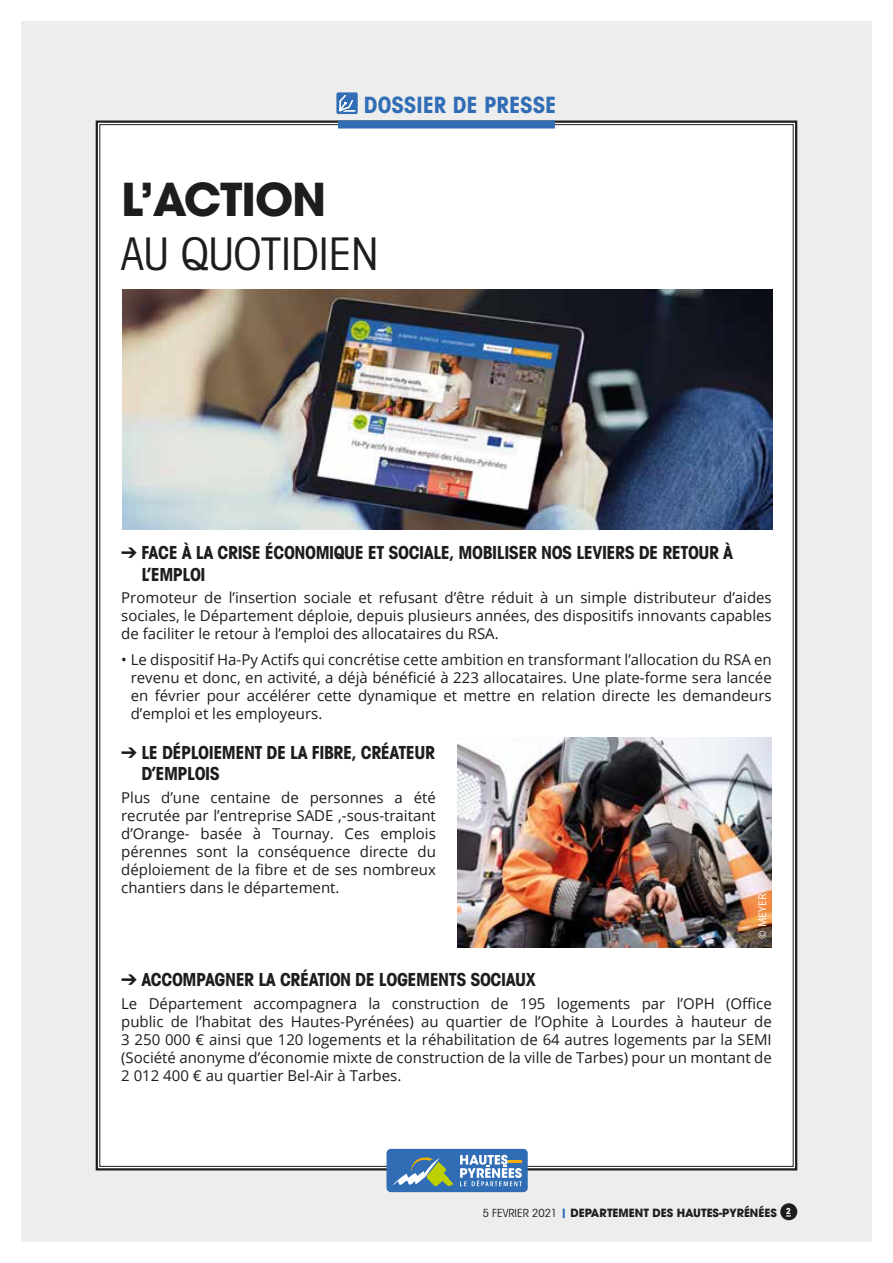
<style>
.page{position:relative;width:893px;height:1263px;background:#fff}
.page>*{position:absolute;margin:0;border:0;box-sizing:border-box;transform-origin:0 0}
.t1{font:condensed 45px "Avant Garde";color:#1d1d1b}
.t2{font:700 45px "Avant Garde";letter-spacing:-.025em;color:#1d1d1b}
.t3{font:700 condensed 22.5px "Avant Garde";color:#306db5}
.t4{font:700 condensed 18px/21.6px "Avant Garde";letter-spacing:-.025em;color:#1d1d1b}
.t5{font:15px/18px "Open Sans";color:#1d1d1b;text-align:justify}
.t6{font:700 11.25px "Avant Garde";color:#1d1d1b}
.t7{font:10.5px "Open Sans";color:#fff}
.s1{font-weight:400;font-stretch:condensed}
.s2{color:#306db5}
</style>
<div class="page">
<div style="left:21px;top:21px;width:851px;height:1221px;background:#ededed"></div>
<div style="left:95px;top:120px;width:703px;height:1051px;background:#fff"></div>
<div style="left:338px;top:120px;width:217px;height:9px;background:#306db5"></div>
<div style="left:336px;top:92px;width:22px;height:22px;border:2px solid #306db5"></div>
<svg style="left:339px;top:95px;width:16px;height:17px"></svg>
<div style="left:780px;top:1203px;width:17px;height:17px;background:#1d1d1b;border-radius:50%"></div>
<div style="left:386px;top:1149px;width:142px;height:43px;background:#306db5;border-radius:4px"></div>
<svg style="left:460px;top:1155px;width:62px;height:31px"></svg>
<svg style="left:392px;top:1157px;width:62px;height:29px"></svg>
<img style="left:122px;top:289px;width:651px;height:240px">
<img style="left:457px;top:738px;width:315px;height:209px">
<h2 class="t3" style="left:364px;top:90px;width:194px">DOSSIER DE PRESSE</h2>
<h1 class="t2" style="left:121px;top:170px;width:207px">L’ACTION</h1>
<h1 class="t1" style="left:121px;top:226px;width:259px">AU QUOTIDIEN</h1>
<p class="t4" style="left:141px;top:541px;width:593px;text-indent:-20px">➔ FACE À LA CRISE ÉCONOMIQUE ET SOCIALE, MOBILISER NOS LEVIERS DE RETOUR À<br>L’EMPLOI</p>
<p class="t5" style="left:121px;top:588px;width:652px">Promoteur de l’insertion sociale et refusant d’être réduit à un simple distributeur d’aides sociales, le Département déploie, depuis plusieurs années, des dispositifs innovants capables de faciliter le retour à l’emploi des allocataires du RSA.</p>
<p class="t5" style="left:131px;top:650px;width:643px;text-indent:-10px">• Le dispositif Ha-Py Actifs qui concrétise cette ambition en transformant l’allocation du RSA en revenu et donc, en activité, a déjà bénéficié à 223 allocataires. Une plate-forme sera lancée en février pour accélérer cette dynamique et mettre en relation directe les demandeurs d’emploi et les employeurs.</p>
<p class="t4" style="left:141px;top:741px;width:295px;text-indent:-20px">➔ LE DÉPLOIEMENT DE LA FIBRE, CRÉATEUR<br>D’EMPLOIS</p>
<p class="t5" style="left:121px;top:788px;width:316px">Plus d’une centaine de personnes a été recrutée par l’entreprise SADE ,-sous-traitant d’Orange- basée à Tournay. Ces emplois pérennes sont la conséquence directe du déploiement de la fibre et de ses nombreux chantiers dans le département.</p>
<p class="t7" style="left:755px;top:939px;width:46px;rotate:-90deg">© MEYER</p>
<p class="t4" style="left:121px;top:969px;width:416px">➔ ACCOMPAGNER LA CRÉATION DE LOGEMENTS SOCIAUX</p>
<p class="t5" style="left:121px;top:994px;width:652px">Le Département accompagnera la construction de 195 logements par l’OPH (Office public de l’habitat des Hautes-Pyrénées) au quartier de l’Ophite à Lourdes à hauteur de 3 250 000 € ainsi que 120 logements et la réhabilitation de 64 autres logements par la SEMI (Société anonyme d’économie mixte de construction de la ville de Tarbes) pour un montant de 2 012 400 € au quartier Bel-Air à Tarbes.</p>
<p class="t6" style="left:483px;top:1206px;width:310px"><span class="s1">5 FEVRIER 2021</span> <span class="s2">|</span> DEPARTEMENT DES HAUTES-PYRÉNÉES <sup>2</sup></p>
</div>
